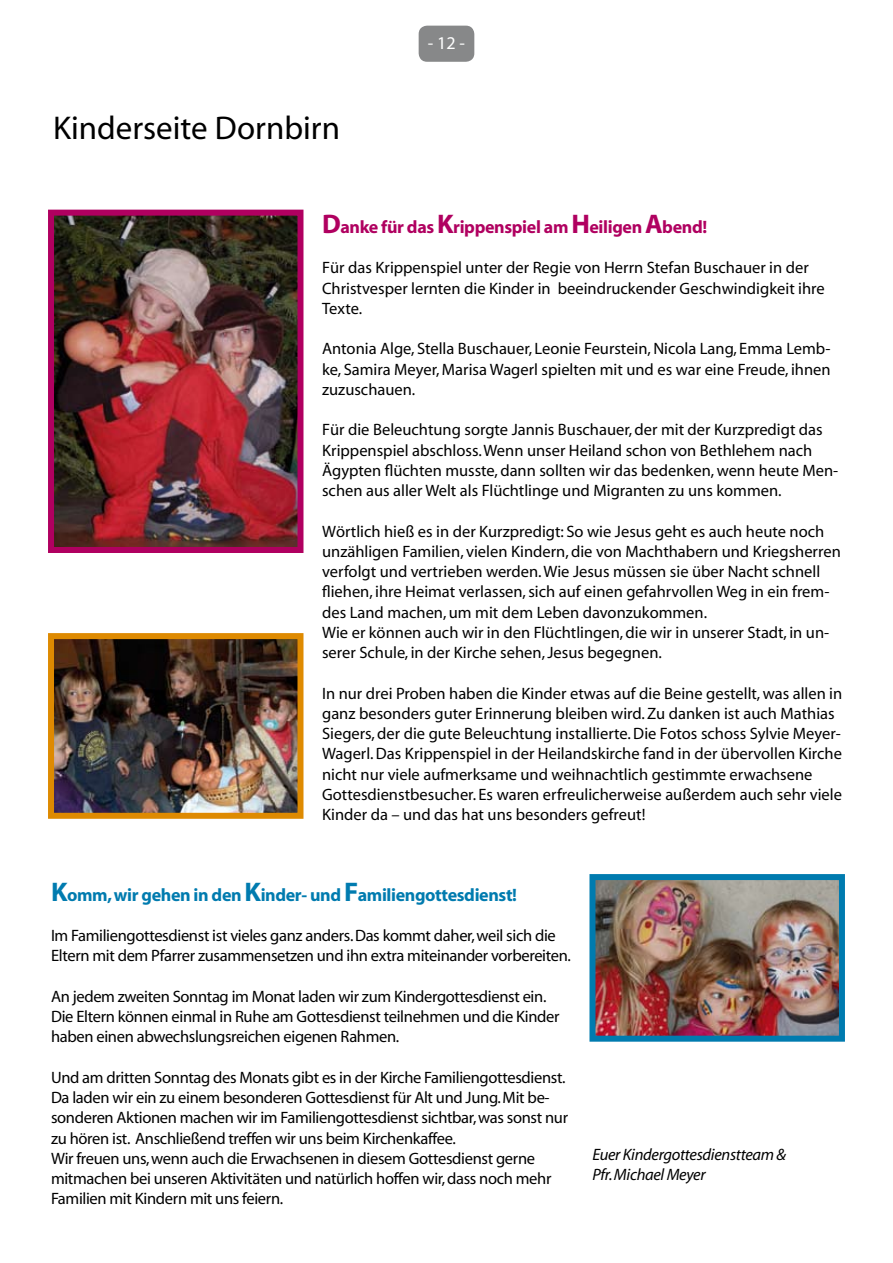
<style>
.page{position:relative;width:893px;height:1263px;background:#fff}
.page>*{position:absolute;margin:0;border:0;box-sizing:border-box;transform-origin:0 0}
.t1{font:33px "Myriad";color:#000}
.t2{font:700 18px "Myriad";letter-spacing:-.02em;color:#007baf}
.t3{font:700 18px "Myriad";letter-spacing:-.02em;color:#b00060}
.t4{font:18px "Myriad";color:#fff}
.t5{font:16.5px/20.2px "Myriad";color:#000}
.t6{font:16.5px/20.2px "Myriad";letter-spacing:-.02em;color:#000}
.t7{font:italic 16.5px/20.2px "Myriad";letter-spacing:-.02em;color:#000}
.s1{font-size:27px}
</style>
<div class="page">
<div style="left:419px;top:26px;width:55px;height:36px;background:#878889;border-radius:9px"></div>
<img style="left:596px;top:881px;width:242px;height:154px">
<div style="left:589px;top:874px;width:256px;height:168px;border:6px solid #007baf"></div>
<img style="left:55px;top:217px;width:241px;height:329px">
<div style="left:48px;top:210px;width:255px;height:343px;border:6px solid #b00060"></div>
<img style="left:55px;top:640px;width:241px;height:172px">
<div style="left:48px;top:633px;width:255px;height:186px;border:6px solid #de8a01"></div>
<h1 class="t1" style="left:53px;top:112px;width:289px">Kinderseite Dornbirn</h1>
<p class="t4" style="left:428px;top:34px;width:39px">- 12 -</p>
<p class="t3" style="left:322px;top:218px;width:387px"><span class="s1">D</span>anke für das <span class="s1">K</span>rippenspiel am <span class="s1">H</span>eiligen <span class="s1">A</span>bend!</p>
<p class="t5" style="left:322px;top:258px;width:504px">Für das Krippenspiel unter der Regie von Herrn Stefan Buschauer in der<br>Christvesper lernten die Kinder in beeindruckender Geschwindigkeit ihre<br>Texte.</p>
<p class="t5" style="left:322px;top:339px;width:510px;text-align:justify">Antonia Alge, Stella Buschauer, Leonie Feurstein, Nicola Lang, Emma Lemb&shy;ke, Samira Meyer, Marisa Wagerl spielten mit und es war eine Freude, ihnen zuzuschauen.</p>
<p class="t5" style="left:322px;top:420px;width:518px">Für die Beleuchtung sorgte Jannis Buschauer, der mit der Kurzpredigt das Krippenspiel abschloss. Wenn unser Heiland schon von Bethlehem nach Ägypten flüchten musste, dann sollten wir das bedenken, wenn heute Men&shy;schen aus aller Welt als Flüchtlinge und Migranten zu uns kommen.</p>
<p class="t5" style="left:322px;top:522px;width:520px">Wörtlich hieß es in der Kurzpredigt: So wie Jesus geht es auch heute noch unzähligen Familien, vielen Kindern, die von Machthabern und Kriegsherren verfolgt und vertrieben werden. Wie Jesus müssen sie über Nacht schnell fliehen, ihre Heimat verlassen, sich auf einen gefahrvollen Weg in ein frem&shy;des Land machen, um mit dem Leben davonzukommen.<br>Wie er können auch wir in den Flüchtlingen, die wir in unserer Stadt, in un&shy;serer Schule, in der Kirche sehen, Jesus begegnen.</p>
<p class="t5" style="left:322px;top:684px;width:522px">In nur drei Proben haben die Kinder etwas auf die Beine gestellt, was allen in ganz besonders guter Erinnerung bleiben wird. Zu danken ist auch Mathias Siegers, der die gute Beleuchtung installierte. Die Fotos schoss Sylvie Meyer-Wagerl. Das Krippenspiel in der Heilandskirche fand in der übervollen Kirche nicht nur viele aufmerksame und weihnachtlich gestimmte erwachsene Gottesdienstbesucher. Es waren erfreulicherweise außerdem auch sehr viele Kinder da – und das hat uns besonders gefreut!</p>
<p class="t2" style="left:51px;top:885px;width:468px"><span class="s1">K</span>omm, wir gehen in den <span class="s1">K</span>inder- und <span class="s1">F</span>amiliengottesdienst!</p>
<p class="t6" style="left:51px;top:926px;width:521px">Im Familiengottesdienst ist vieles ganz anders. Das kommt daher, weil sich die<br>Eltern mit dem Pfarrer zusammensetzen und ihn extra miteinander vorbereiten.</p>
<p class="t6" style="left:51px;top:987px;width:510px">An jedem zweiten Sonntag im Monat laden wir zum Kindergottesdienst ein.<br>Die Eltern können einmal in Ruhe am Gottesdienst teilnehmen und die Kinder haben einen abwechslungsreichen eigenen Rahmen.</p>
<p class="t6" style="left:51px;top:1068px;width:519px">Und am dritten Sonntag des Monats gibt es in der Kirche Familiengottesdienst.<br>Da laden wir ein zu einem besonderen Gottesdienst für Alt und Jung. Mit be&shy;sonderen Aktionen machen wir im Familiengottesdienst sichtbar, was sonst nur zu hören ist. Anschließend treffen wir uns beim Kirchenkaffee.<br>Wir freuen uns, wenn auch die Erwachsenen in diesem Gottesdienst gerne mitmachen bei unseren Aktivitäten und natürlich hoffen wir, dass noch mehr Familien mit Kindern mit uns feiern.</p>
<p class="t7" style="left:592px;top:1144px;width:195px">Euer Kindergottesdienstteam &amp;<br>Pfr. Michael Meyer</p>
</div>
